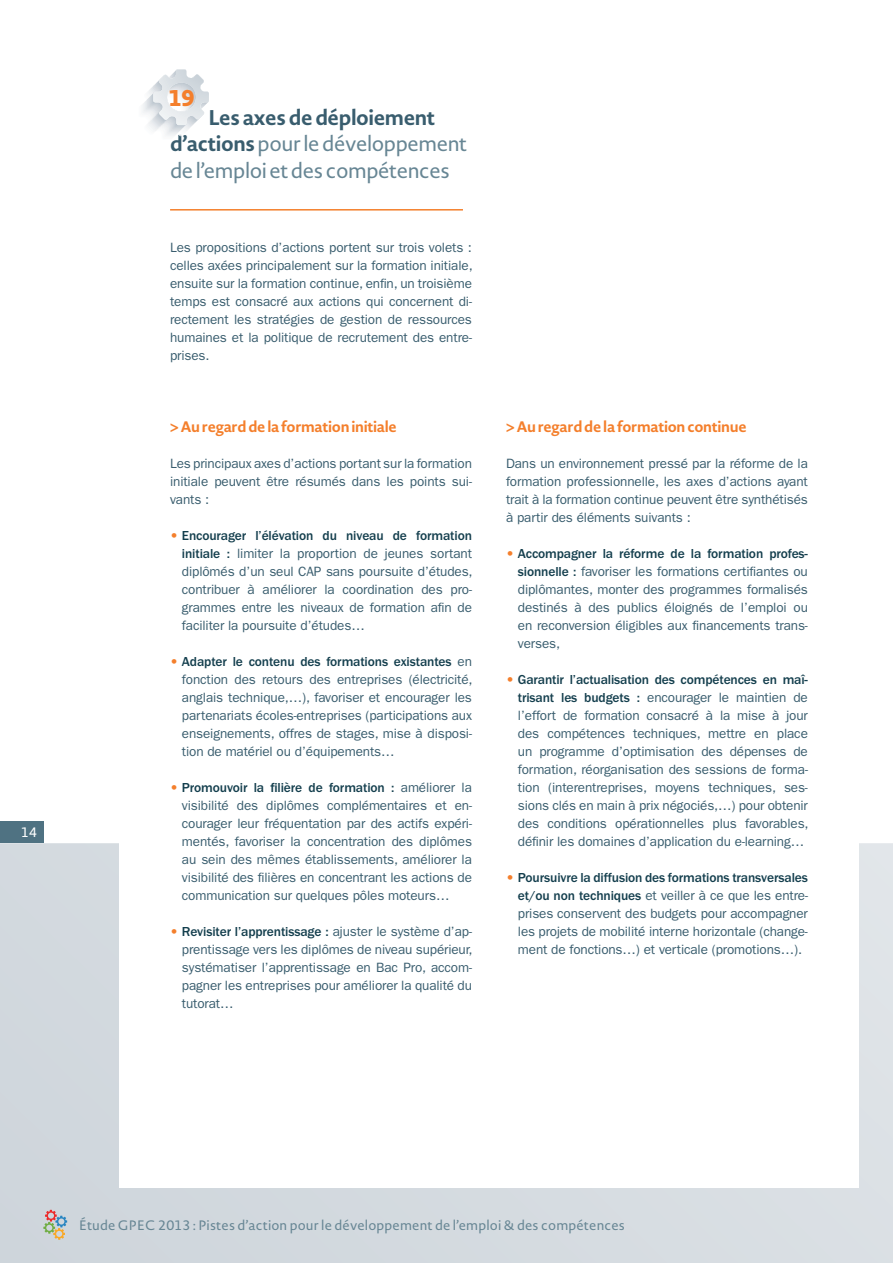
<style>
.page{position:relative;width:893px;height:1263px;background:#fff}
.page>*{position:absolute;margin:0;border:0;box-sizing:border-box;transform-origin:0 0}
.t1{font:800 22.5px "Novel Sans Pro";color:#f47f2c}
.t2{font:21px/26.1px "Novel Sans Pro";letter-spacing:-.02em;color:#678694}
.t3{font:700 15px "Novel Sans Pro";letter-spacing:-.02em;color:#f47f2c}
.t4{font:13.5px/18px "Franklin Gothic LT";letter-spacing:-.01em;color:#395d6e;text-align:justify}
.t5{font:13.5px "Novel Sans Pro";letter-spacing:.01em;color:#678694}
.t6{font:13.5px "Novel Sans Pro";color:#fff}
.s1{font-weight:700;color:#395d6e}
.s2{font-weight:800;color:#f47f2c}
.s3{font-weight:500;color:#133e4d}
</style>
<div class="page">
<svg style="left:0;top:843px;width:893px;height:420px;background:#d4dadf"></svg>
<div style="left:119px;top:692px;width:740px;height:496px;background:#fff"></div>
<div style="left:0;top:822px;width:43px;height:21px;background:#4f7282"></div>
<svg style="left:43px;top:1210px;width:24px;height:30px"></svg>
<hr style="left:170px;top:209px;width:293px;height:2px;background:#f47f2c">
<svg style="left:142px;top:69px;width:67px;height:67px"></svg>
<p class="t6" style="left:21px;top:823px;width:17px">14</p>
<h1 class="t1" style="left:169px;top:81px;width:27px">19</h1>
<h2 class="t2" style="left:170px;top:104px;width:299px;text-indent:38px"><span class="s1">Les axes de déploiement d’actions</span> pour le développement de l’emploi et des compétences</h2>
<p class="t4" style="left:170px;top:239px;width:304px">Les propositions d’actions portent sur trois volets : celles axées principalement sur la formation initiale, ensuite sur la formation continue, enfin, un troisième temps est consacré aux actions qui concernent di&shy;rectement les stratégies de gestion de ressources humaines et la politique de recrutement des entre&shy;prises.</p>
<p class="t3" style="left:170px;top:416px;width:228px">&gt; Au regard de la formation initiale</p>
<p class="t4" style="left:170px;top:455px;width:303px">Les principaux axes d’actions portant sur la formation initiale peuvent être résumés dans les points sui&shy;vants :</p>
<p class="t4" style="left:182px;top:527px;width:292px;text-indent:-12px"><span class="s2">•</span> <span class="s3">Encourager l’élévation du niveau de formation initiale :</span> limiter la proportion de jeunes sortant diplômés d’un seul CAP sans poursuite d’études, contribuer à améliorer la coordination des pro&shy;grammes entre les niveaux de formation afin de faciliter la poursuite d’études…</p>
<p class="t4" style="left:182px;top:652px;width:292px;text-indent:-12px"><span class="s2">•</span> <span class="s3">Adapter le contenu des formations existantes</span> en fonction des retours des entreprises (électricité, anglais technique,…), favoriser et encourager les partenariats écoles-entreprises (participations aux enseignements, offres de stages, mise à disposi&shy;tion de matériel ou d’équipements…</p>
<p class="t4" style="left:182px;top:778px;width:292px;text-indent:-12px"><span class="s2">•</span> <span class="s3">Promouvoir la filière de formation :</span> améliorer la visibilité des diplômes complémentaires et en&shy;courager leur fréquentation par des actifs expéri&shy;mentés, favoriser la concentration des diplômes au sein des mêmes établissements, améliorer la visibilité des filières en concentrant les actions de communication sur quelques pôles moteurs…</p>
<p class="t4" style="left:182px;top:922px;width:292px;text-indent:-12px"><span class="s2">•</span> <span class="s3">Revisiter l’apprentissage :</span> ajuster le système d’ap&shy;prentissage vers les diplômes de niveau supérieur, systématiser l’apprentissage en Bac Pro, accom&shy;pagner les entreprises pour améliorer la qualité du tutorat…</p>
<p class="t3" style="left:506px;top:416px;width:242px">&gt; Au regard de la formation continue</p>
<p class="t4" style="left:506px;top:455px;width:303px">Dans un environnement pressé par la réforme de la formation professionnelle, les axes d’actions ayant trait à la formation continue peuvent être synthétisés à partir des éléments suivants :</p>
<p class="t4" style="left:518px;top:545px;width:292px;text-indent:-12px"><span class="s2">•</span> <span class="s3">Accompagner la réforme de la formation profes&shy;sionnelle :</span> favoriser les formations certifiantes ou diplômantes, monter des programmes formalisés destinés à des publics éloignés de l’emploi ou en reconversion éligibles aux financements trans&shy;verses,</p>
<p class="t4" style="left:518px;top:670px;width:292px;text-indent:-12px"><span class="s2">•</span> <span class="s3">Garantir l’actualisation des compétences en maî&shy;trisant les budgets :</span> encourager le maintien de l’effort de formation consacré à la mise à jour des compétences techniques, mettre en place un programme d’optimisation des dépenses de formation, réorganisation des sessions de forma&shy;tion (interentreprises, moyens techniques, ses&shy;sions clés en main à prix négociés,…) pour obtenir des conditions opérationnelles plus favorables, définir les domaines d’application du e-learning…</p>
<p class="t4" style="left:518px;top:868px;width:292px;text-indent:-12px"><span class="s2">•</span> <span class="s3">Poursuivre la diffusion des formations transversales et/ou non techniques</span> et veiller à ce que les entre&shy;prises conservent des budgets pour accompagner les projets de mobilité interne horizontale (change&shy;ment de fonctions…) et verticale (promotions…).</p>
<p class="t5" style="left:79px;top:1215px;width:547px">Étude GPEC 2013 : Pistes d’action pour le développement de l’emploi &amp; des compétences</p>
</div>
